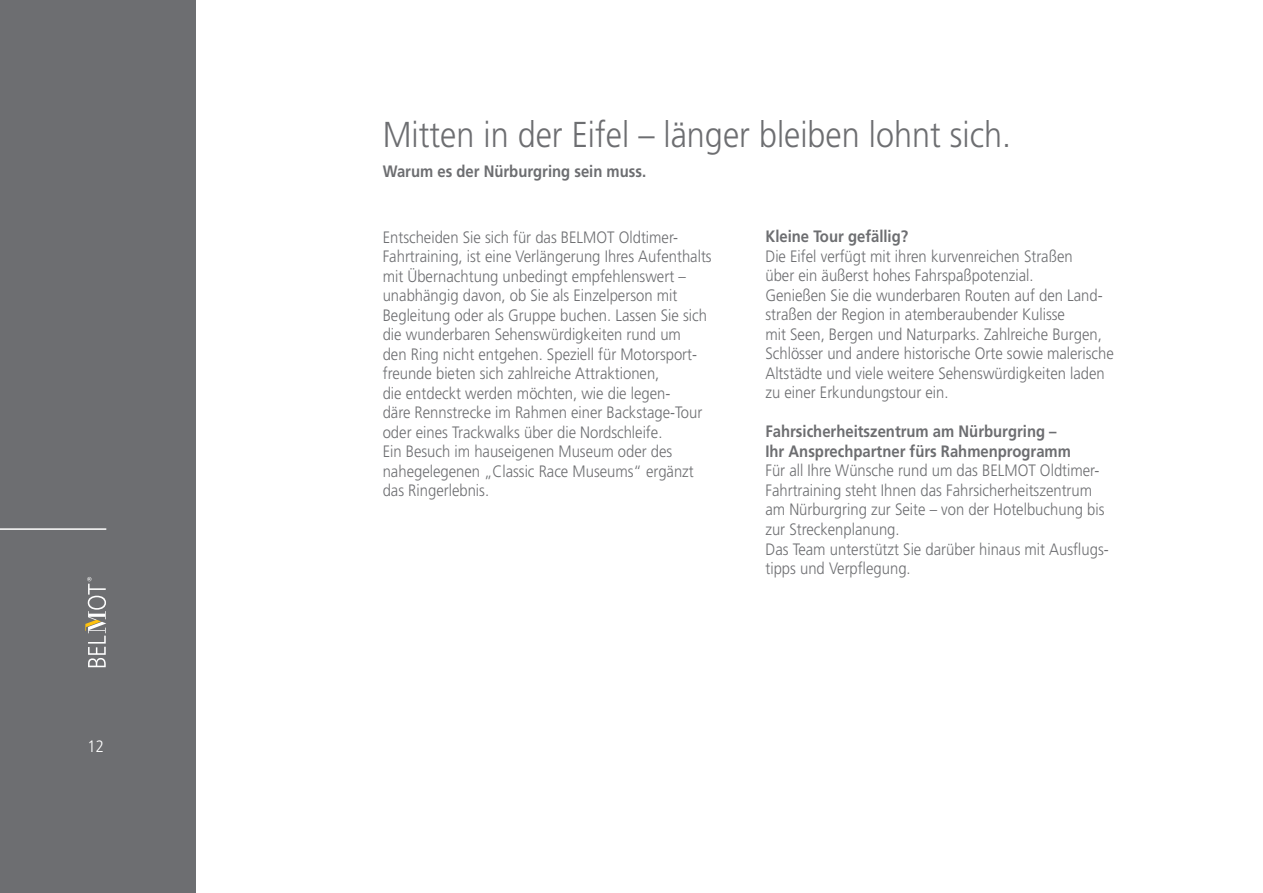
<style>
.page{position:relative;width:1263px;height:893px;background:#fff}
.page>*{position:absolute;margin:0;border:0;box-sizing:border-box;transform-origin:0 0}
.t1{font:300 36px "Frutiger";color:#6d6e71;scale:.9 1}
.t2{font:300 16.5px/19.5px "Frutiger";color:#6d6e71;scale:.9 1}
.t3{font:700 16.5px/19.5px "Frutiger";color:#6d6e71;scale:.9 1}
.t4{font:300 16.5px "Frutiger";color:#fff;scale:.9 1}
</style>
<div class="page">
<div style="left:0;top:0;width:196px;height:893px;background:#6d6e71"></div>
<hr style="left:0;top:528px;width:106px;height:2px;background:#fff">
<svg style="left:85px;top:577px;width:21px;height:90px"></svg>
<p class="t4" style="left:87px;top:736px;width:20px">12</p>
<h1 class="t1" style="left:383px;top:114px;width:700px">Mitten in der Eifel – länger bleiben lohnt sich.</h1>
<p class="t3" style="left:383px;top:162px;width:294px">Warum es der Nürburgring sein muss.</p>
<p class="t2" style="left:383px;top:227px;width:367px">Entscheiden Sie sich für das BELMOT Oldtimer-Fahrtraining, ist eine Verlängerung Ihres Aufenthalts mit Übernachtung unbedingt empfehlenswert – unabhängig davon, ob Sie als Einzelperson mit Begleitung oder als Gruppe buchen. Lassen Sie sich die wunderbaren Sehenswürdigkeiten rund um<br>den Ring nicht entgehen. Speziell für Motorsport&shy;freunde bieten sich zahlreiche Attraktionen,<br>die entdeckt werden möchten, wie die legen-<br>däre Rennstrecke im Rahmen einer Backstage-Tour oder eines Trackwalks über die Nordschleife.<br>Ein Besuch im hauseigenen Museum oder des nahegelegenen „Classic Race Museums“ ergänzt das Ringerlebnis.</p>
<p class="t3" style="left:765px;top:227px;width:160px">Kleine Tour gefällig?</p>
<p class="t2" style="left:765px;top:246px;width:389px">Die Eifel verfügt mit ihren kurvenreichen Straßen<br>über ein äußerst hohes Fahrspaßpotenzial.<br>Genießen Sie die wunderbaren Routen auf den Land&shy;straßen der Region in atemberaubender Kulisse<br>mit Seen, Bergen und Naturparks. Zahlreiche Burgen, Schlösser und andere historische Orte sowie malerische Altstädte und viele weitere Sehenswürdigkeiten laden zu einer Erkundungstour ein.</p>
<p class="t3" style="left:765px;top:422px;width:341px">Fahrsicherheitszentrum am Nürburgring –<br>Ihr Ansprechpartner fürs Rahmenprogramm</p>
<p class="t2" style="left:765px;top:461px;width:383px">Für all Ihre Wünsche rund um das BELMOT Oldtimer-Fahrtraining steht Ihnen das Fahrsicherheitszentrum am Nürburgring zur Seite – von der Hotelbuchung bis zur Streckenplanung.<br>Das Team unterstützt Sie darüber hinaus mit Ausflugs&shy;tipps und Verpflegung.</p>
</div>
